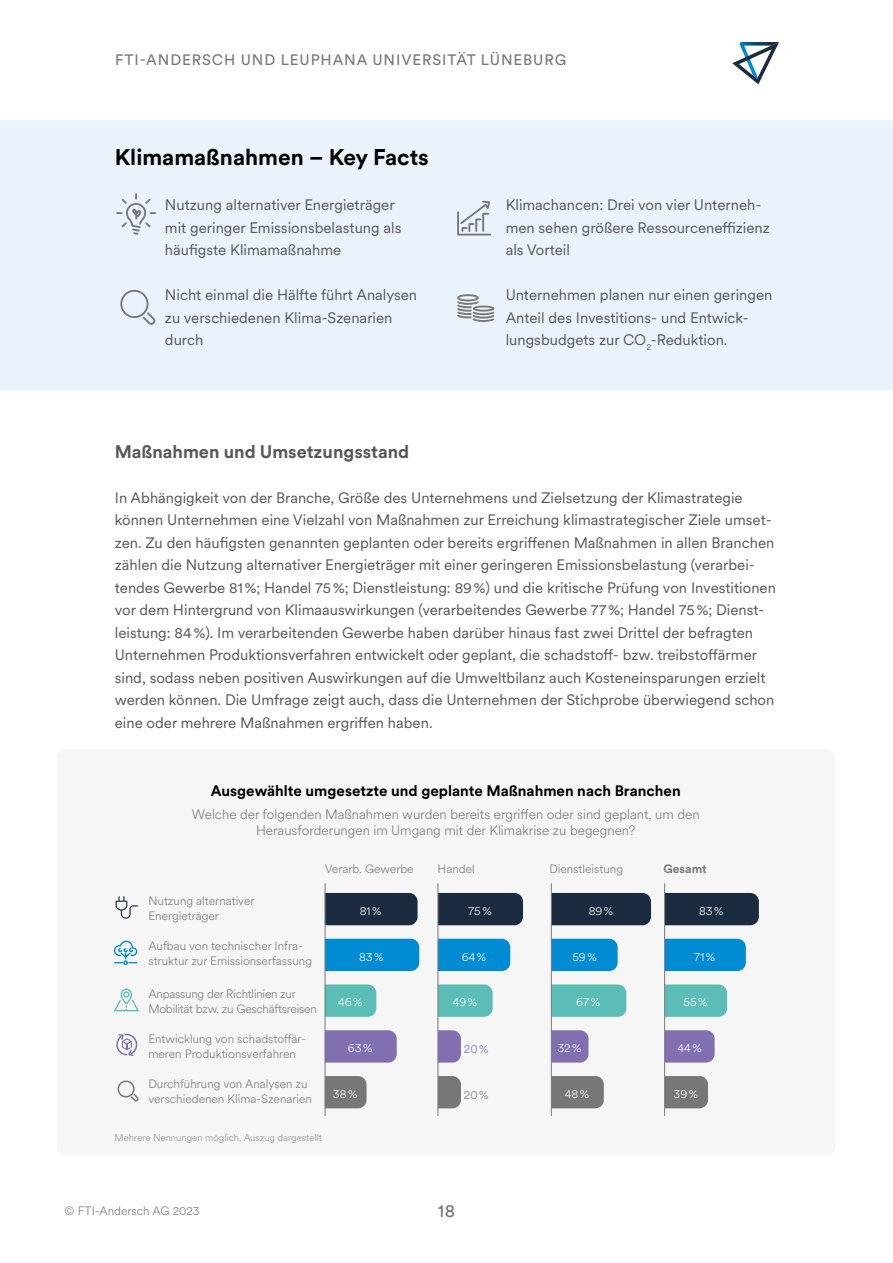
<style>
.page{position:relative;width:893px;height:1263px;background:#fff}
.page>*{position:absolute;margin:0;border:0;box-sizing:border-box;transform-origin:0 0}
.t1{font:700 22.5px "Circular XX";color:#000}
.t2{font:700 18px "Circular XX";color:#575756}
.t3{font:18px "Circular XX";color:#777}
.t4{font:15px/22.5px "Circular XX";color:#575756}
.t5{font:700 15px "Circular XX";color:#000}
.t6{font:15px "Circular XX";letter-spacing:.06em;color:#777}
.t7{font:300 13.5px/16.5px "Circular XX";color:#777;text-align:center}
.t8{font:300 12px/15px "Circular XX";color:#777}
.t9{font:300 12px/15px "Circular XX";letter-spacing:-.02em;color:#777}
.t10{font:300 12px "Circular XX";color:#fff}
.t11{font:700 12px "Circular XX";color:#777}
.t12{font:300 12px "Circular XX";color:#816fb0}
.t13{font:300 9.75px "Circular XX";color:#8f8e8e}
</style>
<div class="page">
<svg style="left:732px;top:42px;width:47px;height:42px"></svg>
<div style="left:57px;top:749px;width:779px;height:406px;background:#f6f6f6;border-radius:9px"></div>
<div style="left:0;top:120px;width:893px;height:270px;background:#eaf3fc"></div>
<svg style="left:326px;top:1076px;width:41px;height:32px"></svg>
<svg style="left:439px;top:1076px;width:22px;height:32px"></svg>
<div style="left:552px;top:1076px;width:52px;height:32px;background:#777"></div>
<svg style="left:665px;top:1076px;width:43px;height:32px"></svg>
<div style="left:326px;top:1030px;width:71px;height:32px;background:#816fb0"></div>
<svg style="left:439px;top:1030px;width:22px;height:32px"></svg>
<svg style="left:552px;top:1030px;width:36px;height:32px"></svg>
<svg style="left:665px;top:1030px;width:50px;height:32px;background:#8473b2"></svg>
<svg style="left:326px;top:984px;width:50px;height:33px;background:#60bfb7"></svg>
<svg style="left:439px;top:984px;width:54px;height:33px;background:#61bfb7"></svg>
<svg style="left:552px;top:984px;width:74px;height:33px;background:#5fbeb7"></svg>
<svg style="left:665px;top:984px;width:62px;height:33px;background:#60beb7"></svg>
<div style="left:326px;top:939px;width:93px;height:32px;background:#008bd2"></div>
<div style="left:439px;top:939px;width:71px;height:32px;background:#008bd2"></div>
<div style="left:552px;top:939px;width:66px;height:32px;background:#008bd2"></div>
<div style="left:665px;top:939px;width:81px;height:32px;background:#008bd2"></div>
<div style="left:326px;top:893px;width:92px;height:32px;background:#1c2c40"></div>
<div style="left:439px;top:893px;width:84px;height:32px;background:#1c2c40"></div>
<div style="left:552px;top:893px;width:99px;height:32px;background:#1c2c40"></div>
<div style="left:665px;top:893px;width:94px;height:32px;background:#1c2c40"></div>
<svg style="left:115px;top:192px;width:42px;height:68px;background:#dfe7ef"></svg>
<svg style="left:117px;top:289px;width:40px;height:38px;background:#dae2ea"></svg>
<svg style="left:456px;top:200px;width:36px;height:36px"></svg>
<svg style="left:455px;top:293px;width:41px;height:30px"></svg>
<div style="left:473px;top:306px;width:21px;height:6px;border:2px solid #777;border-radius:50%"></div>
<svg style="left:116px;top:1033px;width:22px;height:23px"></svg>
<svg style="left:113px;top:896px;width:26px;height:116px"></svg>
<hr style="left:325px;top:883px;width:1px;height:233px;background:#777">
<hr style="left:438px;top:883px;width:1px;height:233px;background:#777">
<hr style="left:551px;top:883px;width:1px;height:233px;background:#777">
<hr style="left:664px;top:883px;width:1px;height:233px;background:#777">
<svg style="left:117px;top:1080px;width:22px;height:22px"></svg>
<p class="t6" style="left:115px;top:49px;width:453px">FTI-ANDERSCH UND LEUPHANA UNIVERSITÄT LÜNEBURG</p>
<h1 class="t1" style="left:115px;top:142px;width:316px">Klimamaßnahmen – Key Facts</h1>
<p class="t4" style="left:165px;top:193px;width:238px">Nutzung alternativer Energieträger mit geringer Emissionsbelastung als häufigste Klimamaßnahme</p>
<p class="t4" style="left:165px;top:283px;width:254px">Nicht einmal die Hälfte führt Analysen zu verschiedenen Klima-Szenarien durch</p>
<p class="t4" style="left:506px;top:193px;width:266px">Klimachancen: Drei von vier Unterneh&shy;men sehen größere Ressourceneffizienz als Vorteil</p>
<p class="t4" style="left:506px;top:283px;width:268px">Unternehmen planen nur einen geringen<br>Anteil des Investitions- und Entwick&shy;lungsbudgets zur CO<sub>2</sub>-Reduktion.</p>
<p class="t2" style="left:115px;top:439px;width:296px">Maßnahmen und Umsetzungsstand</p>
<p class="t4" style="left:115px;top:486px;width:663px">In Abhängigkeit von der Branche, Größe des Unternehmens und Zielsetzung der Klimastrategie können Unternehmen eine Vielzahl von Maßnahmen zur Erreichung klimastrategischer Ziele umset&shy;zen. Zu den häufigsten genannten geplanten oder bereits ergriffenen Maßnahmen in allen Branchen zählen die Nutzung alternativer Energieträger mit einer geringeren Emissionsbelastung (verarbei&shy;tendes Gewerbe 81%; Handel 75%; Dienstleistung: 89%) und die kritische Prüfung von Investitionen vor dem Hintergrund von Klimaauswirkungen (verarbeitendes Gewerbe 77%; Handel 75%; Dienst&shy;leistung: 84%). Im verarbeitenden Gewerbe haben darüber hinaus fast zwei Drittel der befragten Unternehmen Produktionsverfahren entwickelt oder geplant, die schadstoff- bzw. treibstoffärmer sind, sodass neben positiven Auswirkungen auf die Umweltbilanz auch Kosteneinsparungen erzielt werden können. Die Umfrage zeigt auch, dass die Unternehmen der Stichprobe überwiegend schon eine oder mehrere Maßnahmen ergriffen haben.</p>
<p class="t5" style="left:211px;top:781px;width:471px">Ausgewählte umgesetzte und geplante Maßnahmen nach Branchen</p>
<p class="t7" style="left:192px;top:805px;width:509px">Welche der folgenden Maßnahmen wurden bereits ergriffen oder sind geplant, um den<br>Herausforderungen im Umgang mit der Klimakrise zu begegnen?</p>
<p class="t8" style="left:148px;top:893px;width:108px">Nutzung alternativer<br>Energieträger</p>
<p class="t8" style="left:148px;top:938px;width:165px">Aufbau von technischer Infra&shy;struktur zur Emissionserfassung</p>
<p class="t9" style="left:148px;top:986px;width:170px">Anpassung der Richtlinien zur<br>Mobilität bzw. zu Geschäftsreisen</p>
<p class="t8" style="left:148px;top:1031px;width:159px">Entwicklung von schadstoffär&shy;meren Produktionsverfahren</p>
<p class="t8" style="left:148px;top:1076px;width:165px">Durchführung von Analysen zu verschiedenen Klima-Szenarien</p>
<p class="t8" style="left:325px;top:861px;width:90px">Verarb. Gewerbe</p>
<p class="t8" style="left:438px;top:861px;width:39px">Handel</p>
<p class="t8" style="left:549px;top:861px;width:75px">Dienstleistung</p>
<p class="t11" style="left:663px;top:861px;width:45px">Gesamt</p>
<p class="t10" style="left:360px;top:902px;width:23px">81%</p>
<p class="t10" style="left:468px;top:902px;width:25px">75%</p>
<p class="t10" style="left:589px;top:902px;width:26px">89%</p>
<p class="t10" style="left:699px;top:902px;width:26px">83%</p>
<p class="t10" style="left:359px;top:948px;width:26px">83%</p>
<p class="t10" style="left:462px;top:948px;width:26px">64%</p>
<p class="t10" style="left:572px;top:948px;width:26px">59%</p>
<p class="t10" style="left:694px;top:948px;width:22px">71%</p>
<p class="t10" style="left:338px;top:994px;width:26px">46%</p>
<p class="t10" style="left:453px;top:994px;width:26px">49%</p>
<p class="t10" style="left:576px;top:994px;width:25px">67%</p>
<p class="t10" style="left:684px;top:994px;width:25px">55%</p>
<p class="t10" style="left:348px;top:1040px;width:26px">63%</p>
<p class="t10" style="left:557px;top:1040px;width:26px">32%</p>
<p class="t10" style="left:677px;top:1040px;width:26px">44%</p>
<p class="t12" style="left:464px;top:1040px;width:26px">20%</p>
<p class="t8" style="left:464px;top:1087px;width:26px">20%</p>
<p class="t10" style="left:333px;top:1086px;width:26px">38%</p>
<p class="t10" style="left:565px;top:1086px;width:26px">48%</p>
<p class="t10" style="left:674px;top:1086px;width:26px">39%</p>
<p class="t13" style="left:114px;top:1131px;width:209px">Mehrere Nennungen möglich, Auszug dargestellt</p>
<p class="t8" style="left:65px;top:1203px;width:137px">© FTI-Andersch AG 2023</p>
<p class="t3" style="left:438px;top:1198px;width:19px">18</p>
</div>
